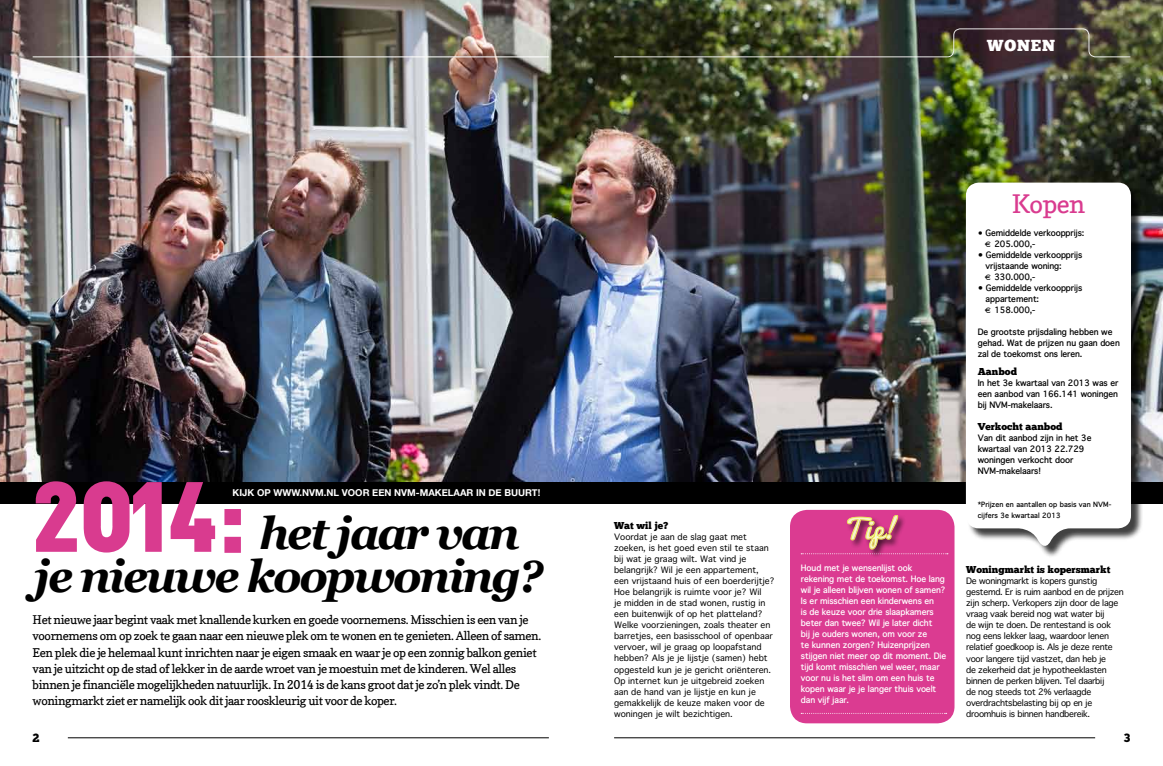
<style>
.page{position:relative;width:1163px;height:766px;background:#fff}
.page>*{position:absolute;margin:0;border:0;box-sizing:border-box;transform-origin:0 0}
.t1{font:900 93.1px "Dinova";color:#d93b8f;scale:.84 1}
.t2{font:italic 700 45px/42.3px "Georgia";letter-spacing:-.05em;color:#000}
.t3{font:26.2px "Pacifico";color:#f8f7cc;scale:1.05 1}
.t4{font:25.4px "Copse";letter-spacing:-.02em;color:#d93b8f}
.t5{font:16px "Chunk Five";color:#fff}
.t6{font:12px/16px "Copse";letter-spacing:-.03em;color:#000}
.t7{font:12px "Chunk Five";color:#000}
.t8{font:10px "Chunk Five";color:#000}
.t9{font:700 9.5px "Helvetica Neue";color:#fff}
.t10{font:8.5px/11px "Thonburi";color:#000}
.t11{font:8.5px/11px "Thonburi";letter-spacing:-.03em;color:#000}
.t12{font:700 8.5px/11px "Thonburi";letter-spacing:-.02em;color:#000}
.t13{font:700 8.5px/11px "Thonburi";letter-spacing:-.02em;color:#fff}
.t14{font:700 7px/11px "Thonburi";color:#000}
.s1{font-size:8px}
</style>
<div class="page">
<hr style="left:68px;top:737px;width:481px;height:1px;background:#000">
<img style="left:0;top:0;width:1162px;height:481px">
<img style="left:613px;top:28px;width:517px;height:30px">
<hr style="left:614px;top:737px;width:480px;height:1px;background:#000">
<hr style="left:33px;top:56px;width:516px;height:1px;background:#fff">
<div style="left:0;top:481px;width:1162px;height:22px;background:#000"></div>
<div style="left:789px;top:509px;width:165px;height:214px;background:#db3b91;border-radius:17px"></div>
<div style="left:967px;top:184px;width:176px;height:374px;background:#000;opacity:.75"></div>
<svg style="left:965px;top:182px;width:165px;height:370px"></svg>
<div style="left:845px;top:513px;width:60px;height:44px;background:#000;opacity:.75"></div>
<svg style="left:801px;top:515px;width:146px;height:39px"></svg>
<h3 class="t5" style="left:987px;top:36px;width:67px">wonen</h3>
<h1 class="t1" style="left:33px;top:456px;width:264px">2014:</h1>
<p class="t9" style="left:232px;top:486px;width:170px">KIJK OP WWW.NVM.NL VOOR EEN NVM</p>
<p class="t9" style="left:416px;top:486px;width:126px">-MAKELAAR IN DE BUURT!</p>
<h2 class="t2" style="left:34px;top:512px;width:510px;text-indent:225px">het jaar van je nieuwe koopwoning?</h2>
<p class="t6" style="left:33px;top:612px;width:510px">Het nieuwe jaar begint vaak met knallende kurken en goede voornemens. Misschien is een van je voornemens om op zoek te gaan naar een nieuwe plek om te wonen en te genieten. Alleen of samen.<br>Een plek die je helemaal kunt inrichten naar je eigen smaak en waar je op een zonnig balkon geniet van je uitzicht op de stad of lekker in de aarde wroet van je moestuin met de kinderen. Wel alles binnen je financiële mogelijkheden natuurlijk. In 2014 is de kans groot dat je zo’n plek vindt. De woningmarkt ziet er namelijk ook dit jaar rooskleurig uit voor de koper.</p>
<p class="t8" style="left:614px;top:520px;width:56px">Wat wil je?</p>
<p class="t10" style="left:614px;top:531px;width:162px">Voordat je aan de slag gaat met zoeken, is het goed even stil te staan bij wat je graag wilt. Wat vind je belangrijk? Wil je een appartement, een vrijstaand huis of een boerderijtje?<br>Hoe belangrijk is ruimte voor je? Wil<br>je midden in de stad wonen, rustig in een buitenwijk of op het platteland?<br>Welke voorzieningen, zoals theater en barretjes, een basisschool of openbaar vervoer, wil je graag op loopafstand hebben? Als je je lijstje (samen) hebt opgesteld kun je je gericht oriënteren.<br>Op internet kun je uitgebreid zoeken aan de hand van je lijstje en kun je gemakkelijk de keuze maken voor de woningen je wilt bezichtigen.</p>
<h3 class="t3" style="left:843px;top:514px;width:56px">Tip!</h3>
<p class="t13" style="left:800px;top:562px;width:147px">Houd met je wensenlijst ook rekening met de toekomst. Hoe lang wil je alleen blijven wonen of samen?<br>Is er misschien een kinderwens en<br>is de keuze voor drie slaapkamers beter dan twee? Wil je later dicht<br>bij je ouders wonen, om voor ze<br>te kunnen zorgen? Huizenprijzen stijgen niet meer op dit moment. Die tijd komt misschien wel weer, maar voor nu is het slim om een huis te kopen waar je je langer thuis voelt dan vijf jaar.</p>
<h3 class="t4" style="left:1011px;top:188px;width:75px">Kopen</h3>
<p class="t12" style="left:985px;top:227px;width:100px;text-indent:-8px"><span class="s1">•</span> Gemiddelde verkoopprijs: € 205.000,-</p>
<p class="t12" style="left:985px;top:249px;width:98px;text-indent:-8px">• Gemiddelde verkoopprijs vrijstaande woning:<br>€ 330.000,-</p>
<p class="t12" style="left:985px;top:282px;width:98px;text-indent:-8px">• Gemiddelde verkoopprijs appartement:<br>€ 158.000,-</p>
<p class="t12" style="left:977px;top:326px;width:144px">De grootste prijsdaling hebben we gehad. Wat de prijzen nu gaan doen zal de toekomst ons leren.</p>
<p class="t8" style="left:977px;top:366px;width:41px">Aanbod</p>
<p class="t12" style="left:977px;top:377px;width:142px;text-align:justify">In het 3e kwartaal van 2013 was er een aanbod van 166.141 woningen bij NVM-makelaars.</p>
<p class="t8" style="left:977px;top:421px;width:86px">Verkocht aanbod</p>
<p class="t12" style="left:977px;top:432px;width:115px">Van dit aanbod zijn in het 3e kwartaal van 2013 22.729 woningen verkocht door<br>NVM-makelaars!</p>
<p class="t14" style="left:977px;top:499px;width:135px">*Prijzen en aantallen op basis van NVM&shy;cijfers 3e kwartaal 2013</p>
<p class="t8" style="left:966px;top:564px;width:145px">Woningmarkt is kopersmarkt</p>
<p class="t11" style="left:966px;top:575px;width:159px">De woningmarkt is kopers gunstig gestemd. Er is ruim aanbod en de prijzen zijn scherp. Verkopers zijn door de lage vraag vaak bereid nog wat water bij<br>de wijn te doen. De rentestand is ook nog eens lekker laag, waardoor lenen relatief goedkoop is. Als je deze rente voor langere tijd vastzet, dan heb je<br>de zekerheid dat je hypotheeklasten binnen de perken blijven. Tel daarbij<br>de nog steeds tot 2% verlaagde overdrachtsbelasting bij op en je droomhuis is binnen handbereik.</p>
<h3 class="t7" style="left:33px;top:730px;width:9px">2</h3>
<h3 class="t7" style="left:1123px;top:730px;width:8px">3</h3>
</div>
